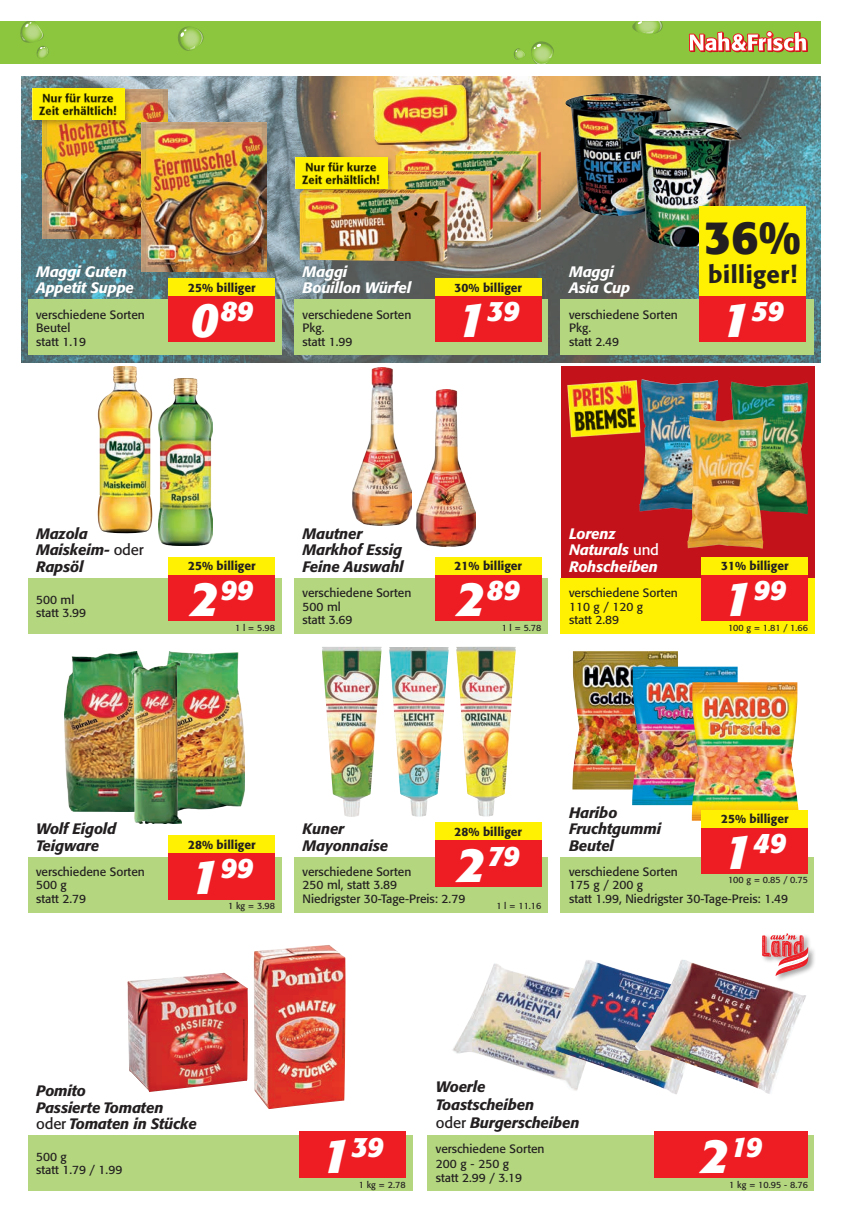
<style>
.page{position:relative;width:842px;height:1212px;background:#fff}
.page>*{position:absolute;margin:0;border:0;box-sizing:border-box;transform-origin:0 0}
.t1{font:700 46.5px "Formata Std";color:#231f20}
.t2{font:italic 700 28.05px "Formata Std";color:#fff}
.t3{font:500 24px "Formata Std";letter-spacing:.02em;color:#231f20}
.t4{font:italic 500 15px/16.5px "Formata Std";letter-spacing:-.01em;color:#231f20}
.t5{font:italic 500 15px/16.5px "Formata Std";letter-spacing:-.01em;color:#fff}
.t6{font:12px/13.5px "Formata Std";color:#231f20}
.t7{font:500 12px "Formata Std";color:#231f20}
.t8{font:9px "Formata Std";color:#231f20}
.s1{font-size:48px}
.s2{font-weight:400;font-style:normal}
</style>
<div class="page">
<img style="left:21px;top:77px;width:800px;height:285px">
<div style="left:561px;top:366px;width:253px;height:268px;background:#c4121a"></div>
<img style="left:567px;top:380px;width:72px;height:58px">
<div style="left:0;top:21px;width:821px;height:43px;background:#8bc63e"></div>
<svg style="left:20px;top:21px;width:29px;height:37px"></svg>
<svg style="left:632px;top:21px;width:31px;height:13px"></svg>
<svg style="left:531px;top:41px;width:23px;height:23px"></svg>
<svg style="left:514px;top:48px;width:11px;height:12px"></svg>
<svg style="left:178px;top:27px;width:26px;height:24px"></svg>
<svg style="left:689px;top:31px;width:119px;height:21px"></svg>
<img style="left:566px;top:93px;width:105px;height:123px">
<img style="left:452px;top:963px;width:88px;height:110px">
<img style="left:633px;top:121px;width:109px;height:126px">
<img style="left:572px;top:651px;width:107px;height:138px">
<img style="left:632px;top:667px;width:106px;height:138px">
<img style="left:692px;top:682px;width:107px;height:139px">
<div style="left:427px;top:1135px;width:387px;height:56px;background:#b3d67f"></div>
<img style="left:639px;top:379px;width:80px;height:133px">
<img style="left:730px;top:382px;width:78px;height:132px">
<img style="left:167px;top:651px;width:78px;height:159px">
<div style="left:761px;top:932px;width:55px;height:50px;background:#231f20;opacity:.4"></div>
<svg style="left:762px;top:933px;width:46px;height:43px"></svg>
<div style="left:655px;top:1131px;width:153px;height:47px;background:#ee1d23"></div>
<img style="left:64px;top:651px;width:78px;height:160px">
<img style="left:540px;top:960px;width:95px;height:131px">
<img style="left:635px;top:960px;width:172px;height:134px">
<div style="left:561px;top:578px;width:253px;height:56px;background:#fff101"></div>
<div style="left:702px;top:574px;width:106px;height:47px;background:#ee1d23"></div>
<div style="left:702px;top:557px;width:106px;height:17px;background:#fff101"></div>
<img style="left:687px;top:416px;width:76px;height:133px">
<div style="left:28px;top:857px;width:253px;height:55px;background:#b3d67f"></div>
<div style="left:169px;top:853px;width:106px;height:46px;background:#ee1d23"></div>
<div style="left:169px;top:836px;width:106px;height:17px;background:#fff101"></div>
<img style="left:132px;top:663px;width:49px;height:160px">
<div style="left:561px;top:857px;width:253px;height:55px;background:#b3d67f"></div>
<div style="left:702px;top:827px;width:106px;height:47px;background:#ee1d23"></div>
<div style="left:702px;top:810px;width:106px;height:17px;background:#fff101"></div>
<div style="left:294px;top:857px;width:254px;height:55px;background:#b3d67f"></div>
<div style="left:435px;top:840px;width:106px;height:47px;background:#ee1d23"></div>
<div style="left:435px;top:823px;width:106px;height:17px;background:#fff101"></div>
<img style="left:389px;top:647px;width:60px;height:170px">
<img style="left:456px;top:647px;width:60px;height:169px">
<img style="left:322px;top:647px;width:60px;height:170px">
<div style="left:28px;top:1135px;width:384px;height:56px;background:#b3d67f"></div>
<div style="left:299px;top:1131px;width:107px;height:47px;background:#ee1d23"></div>
<img style="left:254px;top:945px;width:92px;height:164px">
<div style="left:294px;top:578px;width:254px;height:56px;background:#b3d67f"></div>
<div style="left:435px;top:574px;width:106px;height:47px;background:#ee1d23"></div>
<div style="left:435px;top:557px;width:106px;height:17px;background:#fff101"></div>
<img style="left:417px;top:389px;width:59px;height:158px">
<img style="left:353px;top:368px;width:58px;height:157px">
<div style="left:28px;top:578px;width:253px;height:56px;background:#b3d67f"></div>
<div style="left:169px;top:574px;width:106px;height:47px;background:#ee1d23"></div>
<div style="left:169px;top:557px;width:106px;height:17px;background:#fff101"></div>
<img style="left:98px;top:366px;width:54px;height:167px">
<img style="left:158px;top:378px;width:55px;height:168px">
<div style="left:561px;top:300px;width:253px;height:55px;background:#b3d67f"></div>
<div style="left:294px;top:300px;width:254px;height:55px;background:#b3d67f"></div>
<div style="left:435px;top:296px;width:106px;height:46px;background:#ee1d23"></div>
<div style="left:435px;top:279px;width:106px;height:17px;background:#fff101"></div>
<img style="left:395px;top:151px;width:146px;height:71px">
<img style="left:394px;top:171px;width:99px;height:70px">
<div style="left:28px;top:300px;width:253px;height:55px;background:#b3d67f"></div>
<div style="left:169px;top:296px;width:106px;height:46px;background:#ee1d23"></div>
<div style="left:169px;top:279px;width:106px;height:17px;background:#fff101"></div>
<img style="left:43px;top:90px;width:125px;height:149px">
<img style="left:300px;top:189px;width:147px;height:72px">
<img style="left:141px;top:122px;width:125px;height:149px">
<img style="left:128px;top:973px;width:120px;height:119px">
<div style="left:699px;top:296px;width:107px;height:46px;background:#ee1d23"></div>
<div style="left:699px;top:206px;width:107px;height:90px;background:#fff101"></div>
<img style="left:374px;top:85px;width:94px;height:59px">
<div style="left:30px;top:86px;width:101px;height:41px;background:#231f20;opacity:.3"></div>
<img style="left:32px;top:88px;width:93px;height:32px">
<div style="left:293px;top:155px;width:101px;height:41px;background:#231f20;opacity:.3"></div>
<img style="left:296px;top:157px;width:92px;height:32px">
<p class="t5" style="left:36px;top:263px;width:99px">Maggi Guten<br>Appetit Suppe</p>
<p class="t6" style="left:36px;top:307px;width:110px">verschiedene Sorten<br>Beutel<br>statt 1.19</p>
<p class="t7" style="left:188px;top:280px;width:69px">25% billiger</p>
<h2 class="t2" style="left:190px;top:294px;width:64px"><span class="s1">0</span>89</h2>
<p class="t5" style="left:303px;top:263px;width:110px">Maggi<br>Bouillon Würfel</p>
<p class="t6" style="left:303px;top:307px;width:110px">verschiedene Sorten<br>Pkg.<br>statt 1.99</p>
<p class="t7" style="left:455px;top:280px;width:69px">30% billiger</p>
<h2 class="t2" style="left:457px;top:294px;width:64px"><span class="s1">1</span>39</h2>
<p class="t5" style="left:569px;top:263px;width:63px">Maggi<br>Asia Cup</p>
<p class="t6" style="left:569px;top:307px;width:110px">verschiedene Sorten<br>Pkg.<br>statt 2.49</p>
<h1 class="t1" style="left:704px;top:209px;width:98px">36%</h1>
<h3 class="t3" style="left:708px;top:260px;width:90px">billiger!</h3>
<h2 class="t2" style="left:721px;top:294px;width:64px"><span class="s1">1</span>59</h2>
<p class="t4" style="left:36px;top:525px;width:109px">Mazola<br>Maiskeim- <span class="s2">oder<br></span>Rapsöl</p>
<p class="t6" style="left:36px;top:593px;width:52px">500 ml statt 3.99</p>
<p class="t7" style="left:188px;top:558px;width:69px">25% billiger</p>
<p class="t4" style="left:303px;top:525px;width:102px">Mautner<br>Markhof Essig<br>Feine Auswahl</p>
<p class="t7" style="left:455px;top:558px;width:69px">21% billiger</p>
<p class="t5" style="left:569px;top:525px;width:91px">Lorenz<br>Naturals <span class="s2">und<br></span>Rohscheiben</p>
<h2 class="t2" style="left:190px;top:572px;width:64px"><span class="s1">2</span>99</h2>
<p class="t8" style="left:235px;top:622px;width:41px">1 l = 5.98</p>
<p class="t6" style="left:303px;top:586px;width:110px">verschiedene Sorten<br>500 ml<br>statt 3.69</p>
<h2 class="t2" style="left:457px;top:572px;width:64px"><span class="s1">2</span>89</h2>
<p class="t8" style="left:502px;top:622px;width:41px">1 l = 5.78</p>
<p class="t6" style="left:569px;top:586px;width:110px">verschiedene Sorten<br>110 g / 120 g<br>statt 2.89</p>
<p class="t7" style="left:721px;top:558px;width:69px">31% billiger</p>
<h2 class="t2" style="left:723px;top:572px;width:64px"><span class="s1">1</span>99</h2>
<p class="t8" style="left:728px;top:622px;width:81px">100 g = 1.81 / 1.66</p>
<p class="t4" style="left:36px;top:820px;width:82px">Wolf Eigold<br>Teigware</p>
<p class="t6" style="left:36px;top:864px;width:110px">verschiedene Sorten<br>500 g<br>statt 2.79</p>
<p class="t7" style="left:188px;top:837px;width:69px">28% billiger</p>
<h2 class="t2" style="left:190px;top:851px;width:64px"><span class="s1">1</span>99</h2>
<p class="t8" style="left:228px;top:900px;width:48px">1 kg = 3.98</p>
<p class="t4" style="left:303px;top:820px;width:87px">Kuner<br>Mayonnaise</p>
<p class="t7" style="left:455px;top:824px;width:69px">28% billiger</p>
<h2 class="t2" style="left:457px;top:838px;width:64px"><span class="s1">2</span>79</h2>
<p class="t6" style="left:303px;top:864px;width:164px">verschiedene Sorten<br>250 ml, statt 3.89<br>Niedrigster 30-Tage-Preis: 2.79</p>
<p class="t8" style="left:496px;top:900px;width:47px">1 l = 11.16</p>
<p class="t4" style="left:569px;top:804px;width:93px">Haribo<br>Fruchtgummi<br>Beutel</p>
<p class="t7" style="left:721px;top:811px;width:69px">25% billiger</p>
<h2 class="t2" style="left:723px;top:825px;width:64px"><span class="s1">1</span>49</h2>
<p class="t6" style="left:569px;top:864px;width:220px">verschiedene Sorten<br>175 g / 200 g<br>statt 1.99, Niedrigster 30-Tage-Preis: 1.49</p>
<p class="t8" style="left:728px;top:874px;width:81px">100 g = 0.85 / 0.75</p>
<p class="t4" style="left:36px;top:1082px;width:162px">Pomito<br>Passierte Tomaten <span class="s2">oder</span> Tomaten in Stücke</p>
<p class="t6" style="left:36px;top:1150px;width:88px">500 g<br>statt 1.79 / 1.99</p>
<h2 class="t2" style="left:321px;top:1129px;width:64px"><span class="s1">1</span>39</h2>
<p class="t8" style="left:359px;top:1179px;width:48px">1 kg = 2.78</p>
<p class="t4" style="left:436px;top:1077px;width:145px;line-height:18px">Woerle<br>Toastscheiben<br><span class="s2">oder</span> Burgerscheiben</p>
<p class="t6" style="left:436px;top:1142px;width:110px;line-height:14.4px">verschiedene Sorten<br>200 g - 250 g<br>statt 2.99 / 3.19</p>
<h2 class="t2" style="left:701px;top:1129px;width:63px"><span class="s1">2</span>19</h2>
<p class="t8" style="left:729px;top:1179px;width:80px">1 kg = 10.95 - 8.76</p>
</div>
